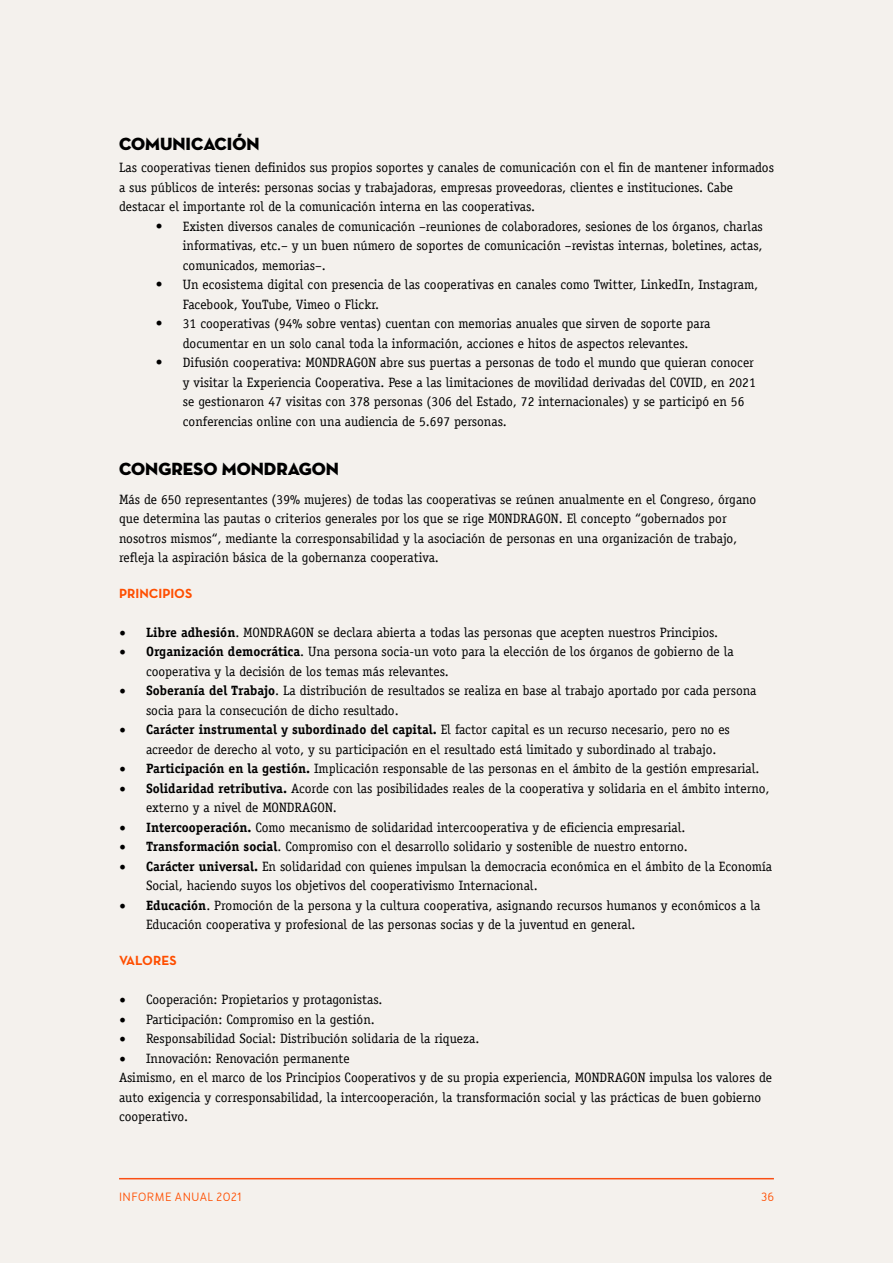
<style>
.page{position:relative;width:893px;height:1263px;background:#f4f1ed}
.page>*{position:absolute;margin:0;border:0;box-sizing:border-box;transform-origin:0 0}
.t1{font:18px "Neutra Disp Titling";color:#000}
.t2{font:13.5px/19.5px "Officina Serif LT";color:#000}
.t3{font:13.5px "Neutra Text TF Bold Alt";color:#ff4e00}
.t4{font:500 12px "Merlo";letter-spacing:.04em;color:#ff4e00}
.s1{font-family:"Minion Pro";font-size:18px}
.s2{font-family:"Officina Serif Std";font-weight:700}
</style>
<div class="page">
<hr style="left:119px;top:1178px;width:655px;height:1px;background:#fa4f14">
<p class="t1" style="left:119px;top:133px;width:142px">COMUNICACIÓN</p>
<p class="t2" style="left:119px;top:158px;width:656px">Las cooperativas tienen definidos sus propios soportes y canales de comunicación con el fin de mantener informados a sus públicos de interés: personas socias y trabajadoras, empresas proveedoras, clientes e instituciones. Cabe destacar el importante rol de la comunicación interna en las cooperativas.</p>
<p class="t2" style="left:183px;top:216px;width:581px;text-align:justify;text-indent:-27px">• Existen diversos canales de comunicación –reuniones de colaboradores, sesiones de los órganos, charlas informativas, etc.– y un buen número de soportes de comunicación –revistas internas, boletines, actas, comunicados, memorias–.</p>
<p class="t2" style="left:183px;top:275px;width:577px;text-indent:-27px">• Un ecosistema digital con presencia de las cooperativas en canales como Twitter, LinkedIn, Instagram,<br>Facebook, YouTube, Vimeo o Flickr.</p>
<p class="t2" style="left:156px;top:314px;width:556px;text-align:center">• 31 cooperativas (94% sobre ventas) cuentan con memorias anuales que sirven de soporte para documentar en un solo canal toda la información, acciones e hitos de aspectos relevantes.</p>
<p class="t2" style="left:183px;top:353px;width:574px;text-indent:-27px">• Difusión cooperativa: MONDRAGON abre sus puertas a personas de todo el mundo que quieran conocer y visitar la Experiencia Cooperativa. Pese a las limitaciones de movilidad derivadas del COVID, en 2021 se gestionaron 47 visitas con 378 personas (306 del Estado, 72 internacionales) y se participó en 56 conferencias online con una audiencia de 5.697 personas.</p>
<p class="t1" style="left:119px;top:458px;width:221px">CONGRESO MONDRAGON</p>
<p class="t2" style="left:119px;top:489px;width:639px">Más de 650 representantes (39% mujeres) de todas las cooperativas se reúnen anualmente en el Congreso, órgano que determina las pautas o criterios generales por los que se rige MONDRAGON. El concepto “gobernados por nosotros mismos“, mediante la corresponsabilidad y la asociación de personas en una organización de trabajo, refleja la aspiración básica de la gobernanza cooperativa.</p>
<p class="t3" style="left:119px;top:585px;width:75px">PRINCIPIOS</p>
<p class="t2" style="left:119px;top:623px;width:601px"><span class="s1">•</span> <span class="s2">Libre adhesión</span>. MONDRAGON se declara abierta a todas las personas que acepten nuestros Principios.</p>
<p class="t2" style="left:146px;top:642px;width:589px;text-indent:-27px"><span class="s1">•</span> <span class="s2">Organización democrática</span>. Una persona socia-un voto para la elección de los órganos de gobierno de la cooperativa y la decisión de los temas más relevantes.</p>
<p class="t2" style="left:146px;top:681px;width:612px;text-indent:-27px"><span class="s1">•</span> <span class="s2">Soberanía del Trabajo</span>. La distribución de resultados se realiza en base al trabajo aportado por cada persona socia para la consecución de dicho resultado.</p>
<p class="t2" style="left:146px;top:720px;width:585px;text-indent:-27px"><span class="s1">•</span> <span class="s2">Carácter instrumental y subordinado del capital.</span> El factor capital es un recurso necesario, pero no es acreedor de derecho al voto, y su participación en el resultado está limitado y subordinado al trabajo.</p>
<p class="t2" style="left:119px;top:759px;width:642px"><span class="s1">•</span> <span class="s2">Participación en la gestión.</span> Implicación responsable de las personas en el ámbito de la gestión empresarial.</p>
<p class="t2" style="left:146px;top:779px;width:625px;text-indent:-27px"><span class="s1">•</span> <span class="s2">Solidaridad retributiva.</span> Acorde con las posibilidades reales de la cooperativa y solidaria en el ámbito interno, externo y a nivel de MONDRAGON.</p>
<p class="t2" style="left:119px;top:818px;width:568px"><span class="s1">•</span> <span class="s2">Intercooperación.</span> Como mecanismo de solidaridad intercooperativa y de eficiencia empresarial.</p>
<p class="t2" style="left:119px;top:837px;width:570px"><span class="s1">•</span> <span class="s2">Transformación social</span>. Compromiso con el desarrollo solidario y sostenible de nuestro entorno.</p>
<p class="t2" style="left:146px;top:857px;width:628px;text-indent:-27px"><span class="s1">•</span> <span class="s2">Carácter universal.</span> En solidaridad con quienes impulsan la democracia económica en el ámbito de la Economía<br>Social, haciendo suyos los objetivos del cooperativismo Internacional.</p>
<p class="t2" style="left:146px;top:896px;width:616px;text-indent:-27px"><span class="s1">•</span> <span class="s2">Educación</span>. Promoción de la persona y la cultura cooperativa, asignando recursos humanos y económicos a la<br>Educación cooperativa y profesional de las personas socias y de la juventud en general.</p>
<p class="t3" style="left:119px;top:952px;width:59px">VALORES</p>
<p class="t2" style="left:119px;top:990px;width:265px"><span class="s1">•</span> Cooperación: Propietarios y protagonistas.</p>
<p class="t2" style="left:119px;top:1009px;width:257px"><span class="s1">•</span> Participación: Compromiso en la gestión.</p>
<p class="t2" style="left:119px;top:1029px;width:362px"><span class="s1">•</span> Responsabilidad Social: Distribución solidaria de la riqueza.</p>
<p class="t2" style="left:119px;top:1048px;width:232px"><span class="s1">•</span> Innovación: Renovación permanente</p>
<p class="t2" style="left:119px;top:1068px;width:654px">Asimismo, en el marco de los Principios Cooperativos y de su propia experiencia, MONDRAGON impulsa los valores de auto exigencia y corresponsabilidad, la intercooperación, la transformación social y las prácticas de buen gobierno cooperativo.</p>
<p class="t4" style="left:119px;top:1189px;width:124px">INFORME ANUAL 2021</p>
<p class="t4" style="left:761px;top:1189px;width:14px">36</p>
</div>
